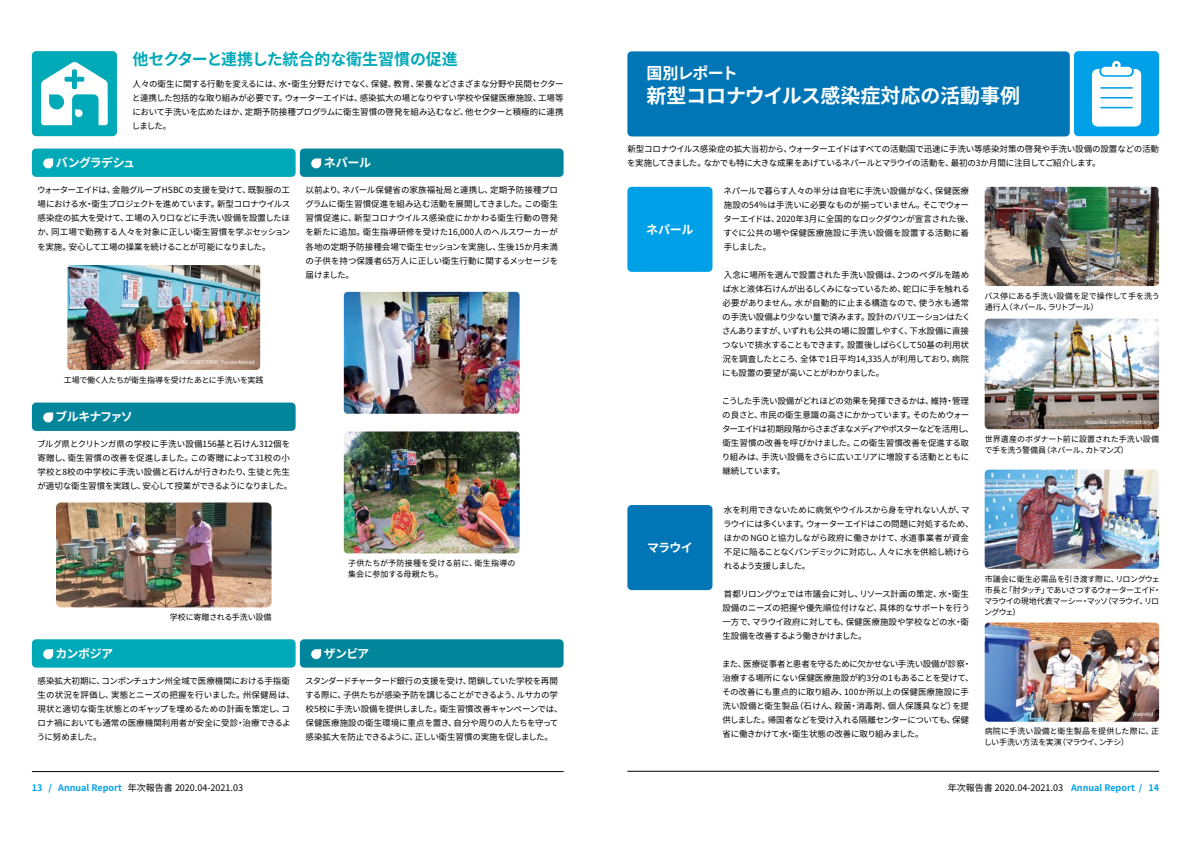
<style>
.page{position:relative;width:1191px;height:842px;background:#fff}
.page>*{position:absolute;margin:0;border:0;box-sizing:border-box;transform-origin:0 0}
.t1{font:700 20px "Noto Sans CJ Kjp";color:#fff}
.t2{font:700 16px "Noto Sans CJ Kjp";letter-spacing:-.005em;color:#00a9b7}
.t3{font:700 16px "Noto Sans CJ Kjp";letter-spacing:-.06em;color:#fff}
.t4{font:700 12px "Noto Sans CJ Kjp";letter-spacing:-.055em;color:#fff}
.t5{font:700 12px "Noto Sans CJ Kjp";letter-spacing:-.1em;color:#fff}
.t6{font:9px "Noto Sans CJ Kjp";color:#000}
.t7{font:8.5px/14px "Noto Sans CJ Kjp";letter-spacing:-.02em;color:#000}
.t8{font:8.5px/14px "Noto Sans CJ Kjp";letter-spacing:-.04em;color:#000}
.t9{font:8.5px/14.2px "Noto Sans CJ Kjp";color:#000}
.t10{font:8px/11px "Noto Sans CJ Kjp";letter-spacing:-.025em;color:#000}
.t11{font:8px/11px "Noto Sans CJ Kjp";letter-spacing:-.06em;color:#000}
.t12{font:8px/11px "Noto Sans CJ Kjp";color:#000}
.t13{font:8px/11px "Noto Sans CJ Kjp";letter-spacing:.025em;color:#000}
.t14{font:5px "Noto Sans CJ Kjp";color:#fff}
.s1{font-weight:700;color:#00a0e9}
</style>
<div class="page">
<hr style="left:32px;top:771px;width:531px;height:1px;background:#000">
<hr style="left:627px;top:771px;width:532px;height:1px;background:#000">
<div style="left:627px;top:51px;width:442px;height:85px;background:#0076b6;border-radius:4px"></div>
<div style="left:627px;top:187px;width:85px;height:85px;background:#00a0e9;border-radius:4px"></div>
<div style="left:627px;top:505px;width:85px;height:85px;background:#0076b6;border-radius:4px"></div>
<div style="left:32px;top:149px;width:264px;height:28px;background:#00a9b7;border-radius:4px"></div>
<svg style="left:43px;top:158px;width:10px;height:10px"></svg>
<div style="left:32px;top:403px;width:264px;height:28px;background:#00859a;border-radius:4px"></div>
<svg style="left:43px;top:412px;width:10px;height:10px"></svg>
<div style="left:32px;top:639px;width:264px;height:29px;background:#00a9b7;border-radius:4px"></div>
<svg style="left:43px;top:649px;width:10px;height:10px"></svg>
<div style="left:300px;top:149px;width:263px;height:28px;background:#00859a;border-radius:4px"></div>
<svg style="left:311px;top:158px;width:10px;height:10px"></svg>
<div style="left:300px;top:639px;width:263px;height:29px;background:#00859a;border-radius:4px"></div>
<svg style="left:311px;top:649px;width:10px;height:10px"></svg>
<img style="left:344px;top:292px;width:175px;height:122px">
<div style="left:486px;top:397px;width:35px;height:19px;background:#fff;opacity:.75"></div>
<img style="left:344px;top:431px;width:175px;height:122px">
<div style="left:486px;top:537px;width:35px;height:18px;background:#fff;opacity:.75"></div>
<img style="left:984px;top:187px;width:175px;height:99px">
<div style="left:1078px;top:269px;width:82px;height:19px;background:#fff;opacity:.75"></div>
<img style="left:984px;top:470px;width:175px;height:99px">
<div style="left:1125px;top:552px;width:35px;height:19px;background:#fff;opacity:.75"></div>
<img style="left:984px;top:622px;width:175px;height:100px">
<div style="left:1125px;top:705px;width:35px;height:19px;background:#fff;opacity:.75"></div>
<img style="left:984px;top:319px;width:175px;height:110px">
<div style="left:1078px;top:412px;width:82px;height:20px;background:#fff;opacity:.75"></div>
<img style="left:56px;top:502px;width:215px;height:105px">
<div style="left:238px;top:591px;width:35px;height:18px;background:#fff;opacity:.75"></div>
<img style="left:67px;top:265px;width:193px;height:105px">
<div style="left:160px;top:353px;width:102px;height:19px;background:#fff;opacity:.75"></div>
<div style="left:32px;top:51px;width:85px;height:85px;background:#00a9b7;border-radius:4px"></div>
<svg style="left:41px;top:62px;width:67px;height:64px"></svg>
<div style="left:1074px;top:51px;width:85px;height:85px;background:#00a0e9;border-radius:4px"></div>
<svg style="left:1092px;top:61px;width:49px;height:66px;background:#d2eefb"></svg>
<h2 class="t2" style="left:133px;top:50px;width:327px">他セクターと連携した統合的な衛生習慣の促進</h2>
<p class="t7" style="left:132px;top:77px;width:433px;text-align:justify">人々の衛生に関する行動を変えるには、水・衛生分野だけでなく、保健、教育、栄養などさまざまな分野や民間セクターと連携した包括的な取り組みが必要です。ウォーターエイドは、感染拡大の場となりやすい学校や保健医療施設、工場等において手洗いを広めたほか、定期予防接種プログラムに衛生習慣の啓発を組み込むなど、他セクターと積極的に連携しました。</p>
<h3 class="t4" style="left:56px;top:156px;width:81px">バングラデシュ</h3>
<p class="t7" style="left:37px;top:183px;width:255px;text-align:justify">ウォーターエイドは、金融グループHSBCの支援を受けて、既製服の工場における水・衛生プロジェクトを進めています。新型コロナウイルス感染症の拡大を受けて、工場の入り口などに手洗い設備を設置したほか、同工場で勤務する人々を対象に正しい衛生習慣を学ぶセッションを実施。安心して工場の操業を続けることが可能になりました。</p>
<h3 class="t4" style="left:324px;top:156px;width:49px">ネパール</h3>
<p class="t7" style="left:305px;top:183px;width:254px;text-align:justify">以前より、ネパール保健省の家族福祉局と連携し、定期予防接種プログラムに衛生習慣促進を組み込む活動を展開してきました。この衛生習慣促進に、新型コロナウイルス感染症にかかわる衛生行動の啓発を新たに追加。衛生指導研修を受けた16,000人のヘルスワーカーが各地の定期予防接種会場で衛生セッションを実施し、生後15か月未満の子供を持つ保護者65万人に正しい衛生行動に関するメッセージを届けました。</p>
<p class="t14" style="left:166px;top:360px;width:89px">WaterAid/ HSBC/ DRIK/ Parvez Ahmad</p>
<p class="t10" style="left:64px;top:374px;width:201px">工場で働く人たちが衛生指導を受けたあとに手洗いを実践</p>
<h3 class="t5" style="left:56px;top:410px;width:79px">ブルキナファソ</h3>
<p class="t9" style="left:37px;top:437px;width:257px">ブルグ県とクリトンガ県の学校に手洗い設備156基と石けん312個を寄贈し、衛生習慣の改善を促進しました。この寄贈によって31校の小学校と8校の中学校に手洗い設備と石けんが行きわたり、生徒と先生が適切な衛生習慣を実践し、安心して授業ができるようになりました。</p>
<p class="t14" style="left:493px;top:403px;width:22px">WaterAid</p>
<h3 class="t4" style="left:55px;top:647px;width:59px">カンボジア</h3>
<p class="t14" style="left:245px;top:597px;width:22px">WaterAid</p>
<p class="t10" style="left:170px;top:612px;width:103px">学校に寄贈される手洗い設備</p>
<p class="t7" style="left:37px;top:673px;width:259px">感染拡大初期に、コンポンチュナン州全域で医療機関における手指衛生の状況を評価し、実態とニーズの把握を行いました。州保健局は、現状と適切な衛生状態とのギャップを埋めるための計画を策定し、コロナ禍においても通常の医療機関利用者が安全に受診・治療できるように努めました。</p>
<p class="t14" style="left:493px;top:543px;width:22px">WaterAid</p>
<p class="t13" style="left:348px;top:558px;width:169px">子供たちが予防接種を受ける前に、衛生指導の集会に参加する母親たち。</p>
<h3 class="t4" style="left:324px;top:647px;width:47px">ザンビア</h3>
<p class="t7" style="left:305px;top:674px;width:259px">スタンダードチャータード銀行の支援を受け、閉鎖していた学校を再開する際に、子供たちが感染予防を講じることができるよう、ルサカの学校5校に手洗い設備を提供しました。衛生習慣改善キャンペーンでは、保健医療施設の衛生環境に重点を置き、自分や周りの人たちを守って感染拡大を防止できるように、正しい衛生習慣の実施を促しました。</p>
<h2 class="t3" style="left:646px;top:64px;width:93px">国別レポート</h2>
<h1 class="t1" style="left:646px;top:85px;width:375px">新型コロナウイルス感染症対応の活動事例</h1>
<p class="t7" style="left:627px;top:142px;width:533px">新型コロナウイルス感染症の拡大当初から、ウォーターエイドはすべての活動国で迅速に手洗い等感染対策の啓発や手洗い設備の設置などの活動を実施してきました。なかでも特に大きな成果をあげているネパールとマラウイの活動を、最初の3か月間に注目してご紹介します。</p>
<h3 class="t4" style="left:646px;top:223px;width:49px">ネパール</h3>
<h3 class="t4" style="left:647px;top:541px;width:47px">マラウイ</h3>
<p class="t7" style="left:723px;top:184px;width:252px">ネパールで暮らす人々の半分は自宅に手洗い設備がなく、保健医療施設の54％は手洗いに必要なものが揃っていません。そこでウォーターエイドは、2020年3月に全国的なロックダウンが宣言された後、すぐに公共の場や保健医療施設に手洗い設備を設置する活動に着手しました。</p>
<p class="t7" style="left:722px;top:268px;width:250px">入念に場所を選んで設置された手洗い設備は、2つのペダルを踏めば水と液体石けんが出るしくみになっているため、蛇口に手を触れる必要がありません。水が自動的に止まる構造なので、使う水も通常の手洗い設備より少ない量で済みます。設計のバリエーションはたくさんありますが、いずれも公共の場に設置しやすく、下水設備に直接つないで排水することもできます。設置後しばらくして50基の利用状況を調査したところ、全体で1日平均14,335人が利用しており、病院にも設置の要望が高いことがわかりました。</p>
<p class="t7" style="left:722px;top:394px;width:253px">こうした手洗い設備がどれほどの効果を発揮できるかは、維持・管理の良さと、市民の衛生意識の高さにかかっています。そのためウォーターエイドは初期段階からさまざまなメディアやポスターなどを活用し、衛生習慣の改善を呼びかけました。この衛生習慣改善を促進する取り組みは、手洗い設備をさらに広いエリアに増設する活動とともに継続しています。</p>
<p class="t8" style="left:723px;top:503px;width:252px">水を利用できないために病気やウイルスから身を守れない人が、マラウイには多くいます。ウォーターエイドはこの問題に対処するため、ほかの NGOと協力しながら政府に働きかけて、水道事業者が資金不足に陥ることなくパンデミックに対応し、人々に水を供給し続けられるよう支援しました。</p>
<p class="t7" style="left:722px;top:587px;width:249px;text-align:justify">首都リロングウェでは市議会に対し、リソース計画の策定、水・衛生設備のニーズの把握や優先順位付けなど、具体的なサポートを行う一方で、マラウイ政府に対しても、保健医療施設や学校などの水・衛生設備を改善するよう働きかけました。</p>
<p class="t7" style="left:722px;top:657px;width:253px">また、医療従事者と患者を守るために欠かせない手洗い設備が診察・治療する場所にない保健医療施設が約3分の1もあることを受けて、その改善にも重点的に取り組み、100か所以上の保健医療施設に手洗い設備と衛生製品（石けん、殺菌・消毒剤、個人保護具など）を提供しました。帰国者などを受け入れる隔離センターについても、保健省に働きかけて水・衛生状態の改善に取り組みました。</p>
<p class="t14" style="left:1085px;top:276px;width:69px">WaterAid/ Mani Karmacharya</p>
<p class="t10" style="left:984px;top:290px;width:177px">バス停にある手洗い設備を足で操作して手を洗う通行人（ネパール、ラリトプール）</p>
<p class="t14" style="left:1085px;top:419px;width:69px">WaterAid/ Mani Karmacharya</p>
<p class="t10" style="left:984px;top:434px;width:176px">世界遺産のボダナート前に設置された手洗い設備で手を洗う警備員（ネパール、カトマンズ）</p>
<p class="t14" style="left:1132px;top:558px;width:22px">WaterAid</p>
<p class="t11" style="left:984px;top:573px;width:178px">市議会に衛生必需品を引き渡す際に、リロングウェ市長と「肘タッチ」であいさつするウォーターエイド・マラウイの現地代表マーシー・マッソ（マラウイ、リロングウェ）</p>
<p class="t14" style="left:1132px;top:711px;width:22px">WaterAid</p>
<p class="t12" style="left:984px;top:726px;width:176px">病院に手洗い設備と衛生製品を提供した際に、正しい手洗い方法を実演（マラウイ、ンチシ）</p>
<p class="t6" style="left:32px;top:783px;width:213px"><span class="s1">13 / Annual Report</span> 年次報告書 2020.04-2021.03</p>
<p class="t6" style="left:948px;top:783px;width:213px">年次報告書 2020.04-2021.03 <span class="s1">Annual Report / 14</span></p>
</div>
